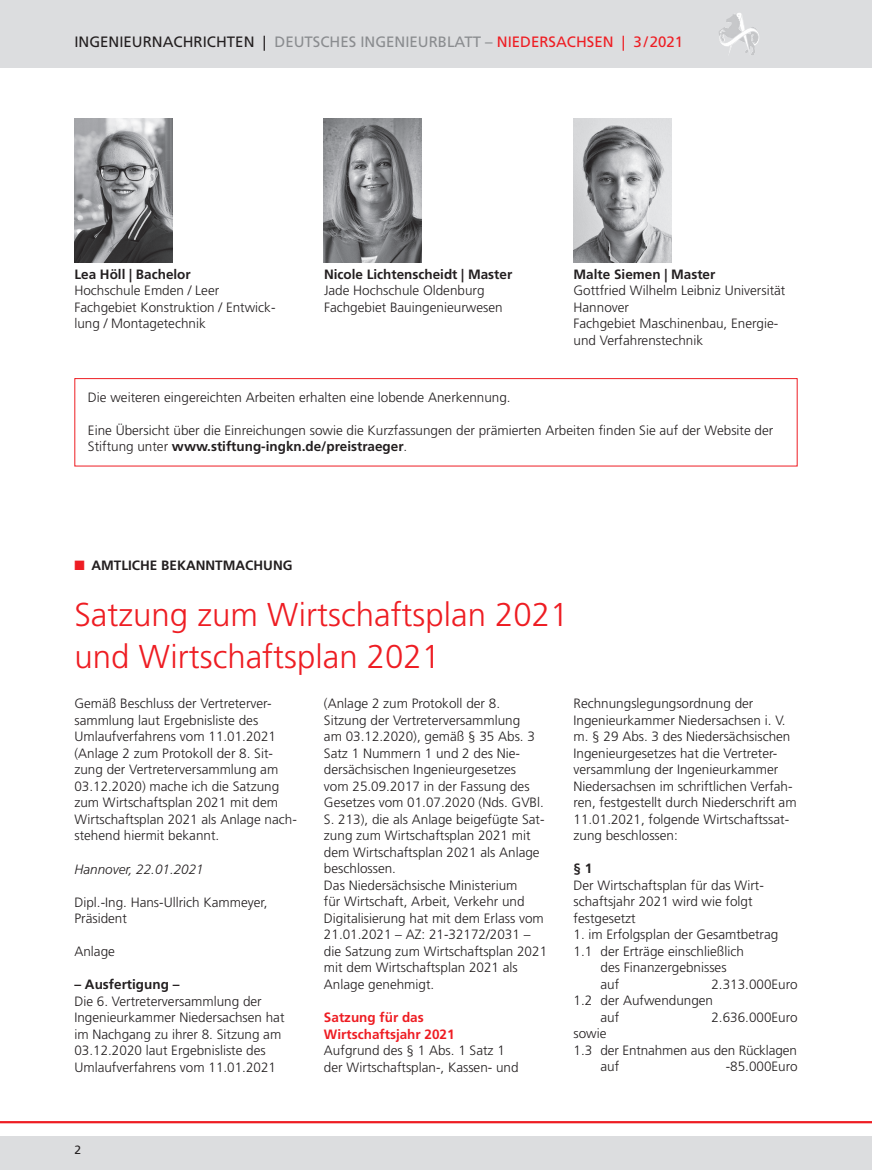
<style>
.page{position:relative;width:872px;height:1170px;background:#fff}
.page>*{position:absolute;margin:0;border:0;box-sizing:border-box;transform-origin:0 0}
.t1{font:300 33px/42px "Frutiger LT Std";color:#ee1d23}
.t2{font:15px "Frutiger LT Std";color:#8a8c8f}
.t3{font:300 13.5px/16.5px "Frutiger LT Std";color:#231f20}
.t4{font:700 13.5px "Frutiger LT Std";color:#231f20}
.t5{font:700 13.5px/16.5px "Frutiger LT Std";color:#ee1d23}
.t6{font:italic 300 13.5px "Frutiger LT Std";color:#231f20}
.t7{font:12px "Frutiger LT Std";color:#231f20}
.s1{color:#231f20}
.s2{color:#ee1d23}
.s3{font-weight:700}
</style>
<div class="page">
<div style="left:0;top:0;width:872px;height:68px;background:#dcdddf"></div>
<div style="left:0;top:1135px;width:872px;height:34px;background:#dcdddf"></div>
<svg style="left:726px;top:13px;width:13px;height:9px"></svg>
<hr style="left:0;top:1120px;width:872px;height:3px;background:#ee1d23">
<img style="left:74px;top:118px;width:98px;height:145px">
<img style="left:324px;top:118px;width:98px;height:145px">
<img style="left:573px;top:118px;width:98px;height:145px">
<div style="left:74px;top:378px;width:723px;height:88px;border:1px solid #ee1d23"></div>
<p class="t2" style="left:74px;top:33px;width:610px"><span class="s1">INGENIEURNACHRICHTEN |</span> DEUTSCHES INGENIEURBLATT – <span class="s2">NIEDERSACHSEN | 3/2021</span></p>
<p class="t4" style="left:74px;top:266px;width:118px">Lea Höll | Bachelor</p>
<p class="t3" style="left:74px;top:283px;width:203px">Hochschule Emden / Leer<br>Fachgebiet Konstruktion / Entwick&shy;lung / Montagetechnik</p>
<p class="t4" style="left:324px;top:266px;width:190px">Nicole Lichtenscheidt | Master</p>
<p class="t3" style="left:324px;top:283px;width:180px">Jade Hochschule Oldenburg<br>Fachgebiet Bauingenieurwesen</p>
<p class="t4" style="left:573px;top:266px;width:143px">Malte Siemen | Master</p>
<p class="t3" style="left:573px;top:283px;width:213px">Gottfried Wilhelm Leibniz Universität<br>Hannover<br>Fachgebiet Maschinenbau, Energie&shy;und Verfahrenstechnik</p>
<p class="t3" style="left:88px;top:389px;width:424px">Die weiteren eingereichten Arbeiten erhalten eine lobende Anerkennung.</p>
<p class="t3" style="left:88px;top:422px;width:687px">Eine Übersicht über die Einreichungen sowie die Kurzfassungen der prämierten Arbeiten finden Sie auf der Website der<br>Stiftung unter <span class="s3">www.stiftung-ingkn.de/preistraeger</span>.</p>
<p class="t4" style="left:74px;top:557px;width:220px"><span class="s2">■</span> AMTLICHE BEKANNTMACHUNG</p>
<h1 class="t1" style="left:74px;top:594px;width:496px">Satzung zum Wirtschaftsplan 2021 und Wirtschaftsplan 2021</h1>
<p class="t3" style="left:74px;top:695px;width:224px">Gemäß Beschluss der Vertreterver&shy;sammlung laut Ergebnisliste des Umlaufverfahrens vom 11.01.2021 (Anlage 2 zum Protokoll der 8. Sit&shy;zung der Vertreterversammlung am 03.12.2020) mache ich die Satzung zum Wirtschaftsplan 2021 mit dem Wirtschaftsplan 2021 als Anlage nach&shy;stehend hiermit bekannt.</p>
<p class="t6" style="left:74px;top:861px;width:131px">Hannover, 22.01.2021</p>
<p class="t3" style="left:74px;top:893px;width:195px">Dipl.-Ing. Hans-Ullrich Kammeyer,<br>Präsident</p>
<p class="t3" style="left:74px;top:943px;width:42px">Anlage</p>
<p class="t4" style="left:74px;top:976px;width:107px">– Ausfertigung –</p>
<p class="t3" style="left:74px;top:992px;width:212px">Die 6. Vertreterversammlung der Ingenieurkammer Niedersachsen hat im Nachgang zu ihrer 8. Sitzung am 03.12.2020 laut Ergebnisliste des Umlaufverfahrens vom 11.01.2021</p>
<p class="t3" style="left:324px;top:695px;width:225px">(Anlage 2 zum Protokoll der 8.<br>Sitzung der Vertreterversammlung<br>am 03.12.2020), gemäß § 35 Abs. 3<br>Satz 1 Nummern 1 und 2 des Nie&shy;dersächsischen Ingenieurgesetzes<br>vom 25.09.2017 in der Fassung des<br>Gesetzes vom 01.07.2020 (Nds. GVBl.<br>S. 213), die als Anlage beigefügte Sat&shy;zung zum Wirtschaftsplan 2021 mit dem Wirtschaftsplan 2021 als Anlage beschlossen.<br>Das Niedersächsische Ministerium<br>für Wirtschaft, Arbeit, Verkehr und<br>Digitalisierung hat mit dem Erlass vom<br>21.01.2021 – AZ: 21-32172/2031 – die Satzung zum Wirtschaftsplan 2021 mit dem Wirtschaftsplan 2021 als<br>Anlage genehmigt.</p>
<p class="t5" style="left:324px;top:1009px;width:132px">Satzung für das<br>Wirtschaftsjahr 2021</p>
<p class="t3" style="left:324px;top:1042px;width:196px">Aufgrund des § 1 Abs. 1 Satz 1 der Wirtschaftsplan-, Kassen- und</p>
<p class="t3" style="left:573px;top:695px;width:225px">Rechnungslegungsordnung der Ingenieurkammer Niedersachsen i. V. m. § 29 Abs. 3 des Niedersächsischen Ingenieurgesetzes hat die Vertreter&shy;versammlung der Ingenieurkammer Niedersachsen im schriftlichen Verfah&shy;ren, festgestellt durch Niederschrift am 11.01.2021, folgende Wirtschaftssat&shy;zung beschlossen:</p>
<p class="t4" style="left:573px;top:860px;width:20px">§ 1</p>
<p class="t3" style="left:573px;top:877px;width:192px">Der Wirtschaftsplan für das Wirt&shy;schaftsjahr 2021 wird wie folgt festgesetzt</p>
<p class="t3" style="left:573px;top:926px;width:206px">1. im Erfolgsplan der Gesamtbetrag</p>
<p class="t3" style="left:573px;top:943px;width:172px">1.1 der Erträge einschließlich</p>
<p class="t3" style="left:600px;top:959px;width:128px">des Finanzergebnisses</p>
<p class="t3" style="left:600px;top:976px;width:20px">auf</p>
<p class="t3" style="left:711px;top:976px;width:88px">2.313.000Euro</p>
<p class="t3" style="left:573px;top:992px;width:141px">1.2 der Aufwendungen</p>
<p class="t3" style="left:600px;top:1009px;width:20px">auf</p>
<p class="t3" style="left:711px;top:1009px;width:88px">2.636.000Euro</p>
<p class="t3" style="left:573px;top:1025px;width:35px">sowie</p>
<p class="t3" style="left:573px;top:1042px;width:225px">1.3 der Entnahmen aus den Rücklagen</p>
<p class="t3" style="left:600px;top:1058px;width:20px">auf</p>
<p class="t3" style="left:725px;top:1058px;width:73px">-85.000Euro</p>
<p class="t7" style="left:74px;top:1142px;width:8px">2</p>
</div>
